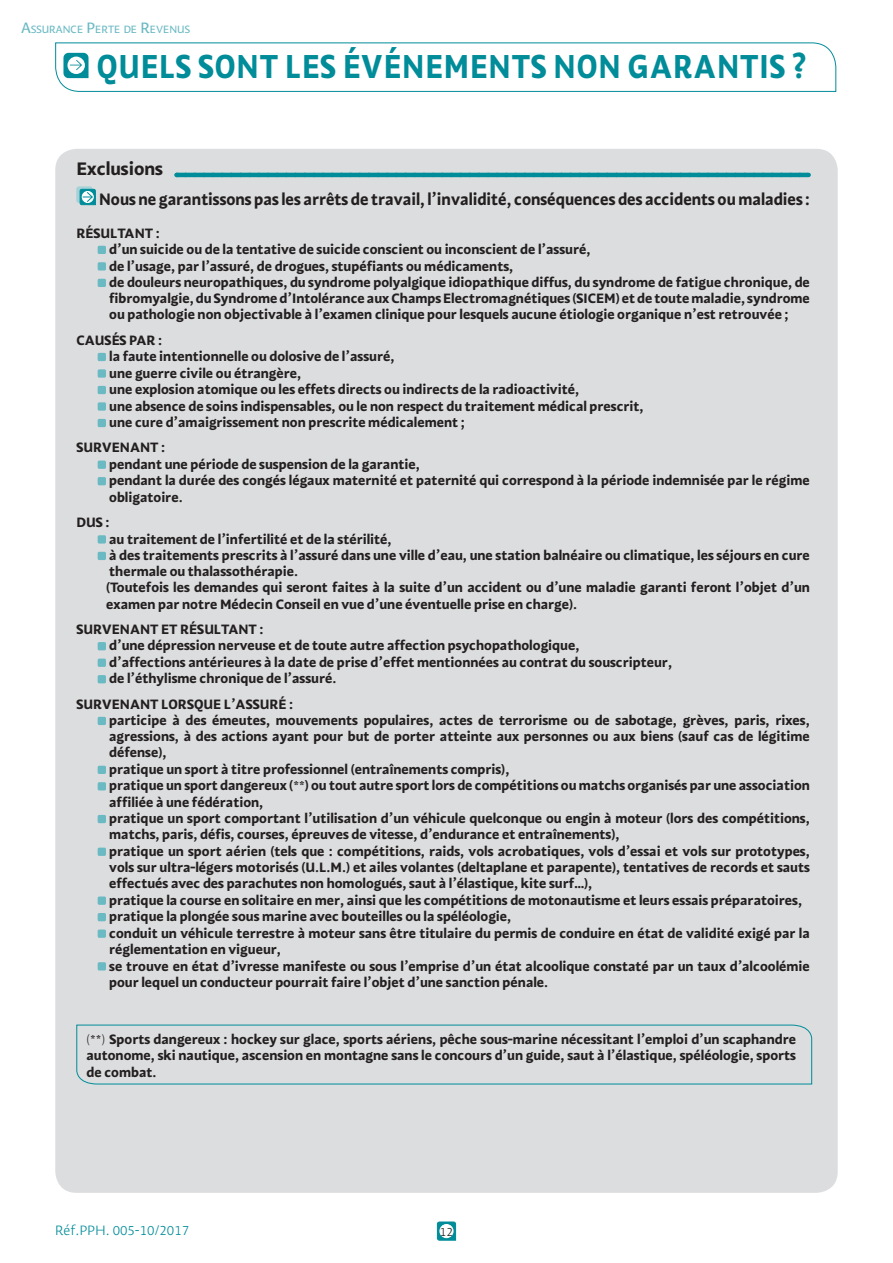
<style>
.page{position:relative;width:893px;height:1263px;background:#fff}
.page>*{position:absolute;margin:0;border:0;box-sizing:border-box;transform-origin:0 0}
.t1{font:33px "MAAF Bold";letter-spacing:.03em;color:#008c99;scale:.9 1}
.t2{font:18px "MAAF Bold";color:#231f20}
.t3{font:16.5px "MAAF Bold";color:#231f20;scale:.95 1}
.t4{font:13.5px/16.4px "MAAF Bold";color:#231f20}
.t5{font:13.5px "MAAF Light";color:#008c99}
.t6{font:12px "MAAF Light";color:#231f20}
.t7{font:10.5px "MAAF";color:#6ab9c3}
.s1{font-size:15px}
.s2{font-family:"MAAF Light"}
</style>
<div class="page">
<svg style="left:436px;top:1221px;width:21px;height:20px"></svg>
<div style="left:440px;top:1224px;width:13px;height:14px;background:#fff;border-radius:50%"></div>
<div style="left:439px;top:1224px;width:15px;height:14px;border:1px solid #fff;border-radius:50%"></div>
<svg style="left:55px;top:42px;width:782px;height:50px"></svg>
<div style="left:55px;top:149px;width:783px;height:1044px;background:#dcddde;border-radius:21px"></div>
<hr style="left:185px;top:173px;width:624px;height:4px;background:#008c99">
<div style="left:77px;top:187px;width:15px;height:15px;background:#a4d2d8;border-radius:2px"></div>
<div style="left:76px;top:187px;width:17px;height:16px;border:1px solid #a4d2d8;border-radius:2px"></div>
<svg style="left:79px;top:188px;width:17px;height:18px"></svg>
<svg style="left:98px;top:246px;width:8px;height:8px"></svg>
<svg style="left:98px;top:262px;width:8px;height:8px"></svg>
<svg style="left:98px;top:279px;width:8px;height:8px"></svg>
<svg style="left:98px;top:353px;width:8px;height:8px"></svg>
<svg style="left:98px;top:369px;width:8px;height:9px"></svg>
<svg style="left:98px;top:386px;width:8px;height:8px"></svg>
<svg style="left:98px;top:402px;width:8px;height:9px"></svg>
<svg style="left:98px;top:419px;width:8px;height:8px"></svg>
<svg style="left:98px;top:461px;width:8px;height:8px"></svg>
<svg style="left:98px;top:477px;width:8px;height:8px"></svg>
<svg style="left:98px;top:535px;width:8px;height:8px"></svg>
<svg style="left:98px;top:552px;width:8px;height:8px"></svg>
<svg style="left:98px;top:642px;width:8px;height:8px"></svg>
<svg style="left:98px;top:659px;width:8px;height:8px"></svg>
<svg style="left:98px;top:675px;width:8px;height:8px"></svg>
<svg style="left:98px;top:717px;width:8px;height:8px"></svg>
<svg style="left:98px;top:766px;width:8px;height:8px"></svg>
<svg style="left:98px;top:782px;width:8px;height:8px"></svg>
<svg style="left:98px;top:815px;width:8px;height:8px"></svg>
<svg style="left:98px;top:848px;width:8px;height:8px"></svg>
<svg style="left:98px;top:896px;width:8px;height:9px"></svg>
<svg style="left:98px;top:913px;width:8px;height:8px"></svg>
<svg style="left:98px;top:929px;width:8px;height:9px"></svg>
<svg style="left:98px;top:962px;width:8px;height:8px"></svg>
<svg style="left:76px;top:1024px;width:736px;height:61px"></svg>
<p class="t7" style="left:21px;top:25px;width:170px"><span class="s1">A</span>SSURANCE <span class="s1">P</span>ERTE DE <span class="s1">R</span>EVENUS</p>
<h1 class="t1" style="left:97px;top:55px;width:791px">QUELS SONT LES ÉVÉNEMENTS NON GARANTIS ?</h1>
<h2 class="t2" style="left:76px;top:162px;width:88px">Exclusions</h2>
<p class="t3" style="left:99px;top:193px;width:750px">Nous ne garantissons pas les arrêts de travail, l’invalidité, conséquences des accidents ou maladies :</p>
<p class="t4" style="left:109px;top:226px;width:702px;text-indent:-33px">RÉSULTANT :<br>d’un suicide ou de la tentative de suicide conscient ou inconscient de l’assuré,<br>de l’usage, par l’assuré, de drogues, stupéfiants ou médicaments,<br>de douleurs neuropathiques, du syndrome polyalgique idiopathique diffus, du syndrome de fatigue chronique, de fibromyalgie, du Syndrome d’Intolérance aux Champs Electromagnétiques (SICEM) et de toute maladie, syndrome ou pathologie non objectivable à l’examen clinique pour lesquels aucune étiologie organique n’est retrouvée ;</p>
<p class="t4" style="left:109px;top:333px;width:536px;text-indent:-33px">CAUSÉS PAR :<br>la faute intentionnelle ou dolosive de l’assuré,<br>une guerre civile ou étrangère,<br>une explosion atomique ou les effets directs ou indirects de la radioactivité,<br>une absence de soins indispensables, ou le non respect du traitement médical prescrit, une cure d’amaigrissement non prescrite médicalement ;</p>
<p class="t4" style="left:109px;top:441px;width:702px;text-indent:-33px">SURVENANT :<br>pendant une période de suspension de la garantie,<br>pendant la durée des congés légaux maternité et paternité qui correspond à la période indemnisée par le régime obligatoire.</p>
<p class="t4" style="left:106px;top:516px;width:705px;text-indent:-30px">DUS :<br>au traitement de l’infertilité et de la stérilité,<br>à des traitements prescrits à l’assuré dans une ville d’eau, une station balnéaire ou climatique, les séjours en cure thermale ou thalassothérapie.<br>(Toutefois les demandes qui seront faites à la suite d’un accident ou d’une maladie garanti feront l’objet d’un examen par notre Médecin Conseil en vue d’une éventuelle prise en charge).</p>
<p class="t4" style="left:109px;top:622px;width:564px;text-indent:-33px">SURVENANT ET RÉSULTANT :<br>d’une dépression nerveuse et de toute autre affection psychopathologique,<br>d’affections antérieures à la date de prise d’effet mentionnées au contrat du souscripteur, de l’éthylisme chronique de l’assuré.</p>
<p class="t4" style="left:109px;top:697px;width:702px;text-indent:-33px">SURVENANT LORSQUE L’ASSURÉ :<br>participe à des émeutes, mouvements populaires, actes de terrorisme ou de sabotage, grèves, paris, rixes, agressions, à des actions ayant pour but de porter atteinte aux personnes ou aux biens (sauf cas de légitime défense),<br>pratique un sport à titre professionnel (entraînements compris),<br>pratique un sport dangereux (**) ou tout autre sport lors de compétitions ou matchs organisés par une association affiliée à une fédération,<br>pratique un sport comportant l’utilisation d’un véhicule quelconque ou engin à moteur (lors des compétitions, matchs, paris, défis, courses, épreuves de vitesse, d’endurance et entraînements),<br>pratique un sport aérien (tels que : compétitions, raids, vols acrobatiques, vols d’essai et vols sur prototypes, vols sur ultra-légers motorisés (U.L.M.) et ailes volantes (deltaplane et parapente), tentatives de records et sauts effectués avec des parachutes non homologués, saut à l’élastique, kite surf…),<br>pratique la course en solitaire en mer, ainsi que les compétitions de motonautisme et leurs essais préparatoires, pratique la plongée sous marine avec bouteilles ou la spéléologie,<br>conduit un véhicule terrestre à moteur sans être titulaire du permis de conduire en état de validité exigé par la réglementation en vigueur,<br>se trouve en état d’ivresse manifeste ou sous l’emprise d’un état alcoolique constaté par un taux d’alcoolémie pour lequel un conducteur pourrait faire l’objet d’une sanction pénale.</p>
<p class="t4" style="left:86px;top:1033px;width:711px;text-align:justify"><span class="s2">(**)</span> Sports dangereux : hockey sur glace, sports aériens, pêche sous-marine nécessitant l’emploi d’un scaphandre autonome, ski nautique, ascension en montagne sans le concours d’un guide, saut à l’élastique, spéléologie, sports de combat.</p>
<p class="t5" style="left:55px;top:1225px;width:135px">Réf.PPH. 005-10/2017</p>
<p class="t6" style="left:440px;top:1227px;width:15px">12</p>
</div>
